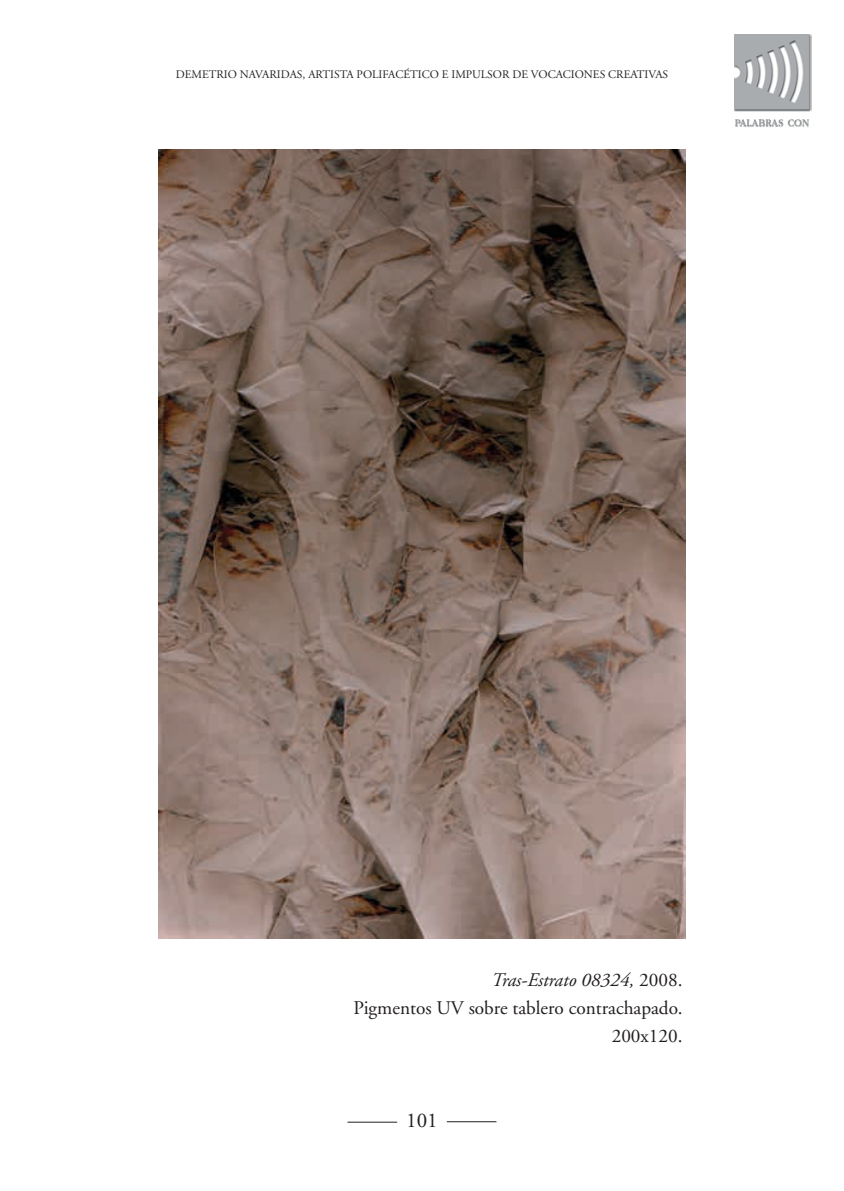
<style>
.page{position:relative;width:844px;height:1191px;background:#fff}
.page>*{position:absolute;margin:0;border:0;box-sizing:border-box;transform-origin:0 0}
.t1{font:21px "Adobe Garamond";color:#231f20}
.t2{font:19.25px/28px "Adobe Garamond";color:#231f20;text-align:right}
.t3{font:11.55px "Adobe Garamond";color:#231f20}
.t4{font:10.5px "ITC Garamond Std";letter-spacing:.005em;color:#6e7072;scale:.95 1}
.s1{font-style:italic}
</style>
<div class="page">
<hr style="left:347px;top:1121px;width:50px;height:1px;background:#231f20">
<hr style="left:446px;top:1121px;width:50px;height:1px;background:#231f20">
<img style="left:734px;top:35px;width:76px;height:76px">
<img style="left:159px;top:149px;width:526px;height:789px">
<p class="t3" style="left:176px;top:68px;width:494px">DEMETRIO NAVARIDAS, ARTISTA POLIFACÉTICO E IMPULSOR DE VOCACIONES CREATIVAS</p>
<p class="t4" style="left:734px;top:117px;width:80px">PALABRAS CON</p>
<p class="t2" style="left:353px;top:966px;width:331px"><span class="s1">Tras-Estrato 08324,</span> 2008.<br>Pigmentos UV sobre tablero contrachapado.<br>200x120.</p>
<p class="t1" style="left:406px;top:1109px;width:33px">101</p>
</div>
